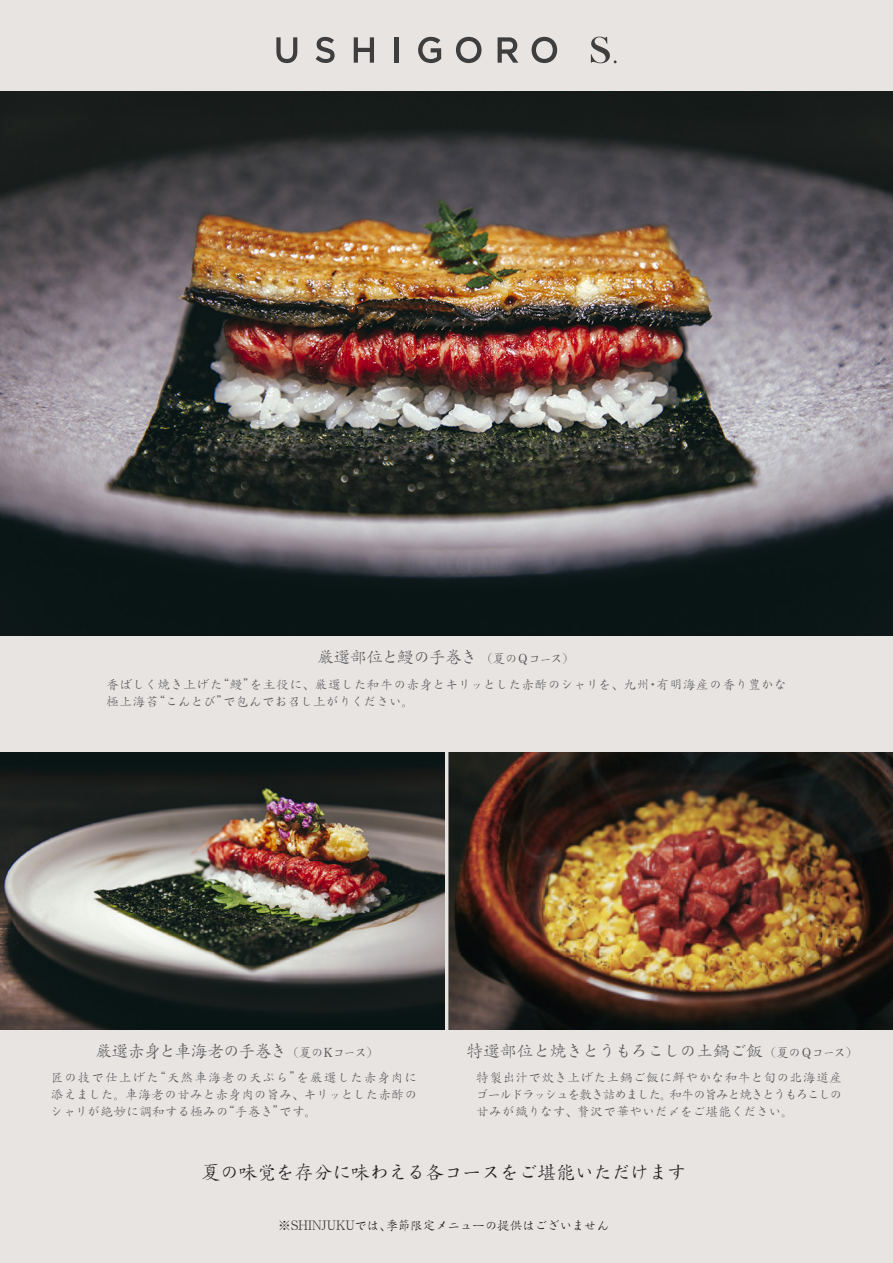
<style>
.page{position:relative;width:893px;height:1263px;background:#e8e4e2}
.page>*{position:absolute;margin:0;border:0;box-sizing:border-box;transform-origin:0 0}
.t1{font:300 19.2px "DFP Kai Sho CID";letter-spacing:-.025em;color:#231f20}
.t2{font:300 16.95px "DFP Kai Sho CID";letter-spacing:-.045em;color:#57585a}
.t3{font:300 16.95px "DFP Kai Sho CID";letter-spacing:-.065em;color:#57585a}
.t4{font:300 12.75px/17px "DFP Kai Sho CID";letter-spacing:.01em;color:#57585a}
.t5{font:300 12.75px/17px "DFP Kai Sho CID";letter-spacing:-.08em;color:#57585a}
.t6{font:300 12.75px "DFP Kai Sho CID";letter-spacing:-.02em;color:#231f20}
.s1{font-size:12.75px}
.s2{font-family:"Shinsei Kai CBSK1";font-weight:400;font-size:12.75px}
</style>
<div class="page">
<svg style="left:591px;top:37px;width:26px;height:26px"></svg>
<svg style="left:316px;top:36px;width:19px;height:27px"></svg>
<svg style="left:354px;top:37px;width:20px;height:26px"></svg>
<hr style="left:395px;top:37px;width:4px;height:26px;background:#3e3e3f">
<svg style="left:418px;top:36px;width:23px;height:27px"></svg>
<svg style="left:456px;top:37px;width:25px;height:26px"></svg>
<svg style="left:532px;top:37px;width:25px;height:26px"></svg>
<svg style="left:498px;top:37px;width:20px;height:26px"></svg>
<svg style="left:276px;top:37px;width:21px;height:26px"></svg>
<img style="left:0;top:753px;width:444px;height:276px">
<img style="left:0;top:91px;width:893px;height:545px">
<img style="left:449px;top:753px;width:444px;height:276px">
<h2 class="t3" style="left:317px;top:648px;width:225px">厳選部位と鰻の手巻き <span class="s1">（夏の</span><span class="s2">Q</span><span class="s1">コ</span></h2>
<p class="t4" style="left:106px;top:646px;width:682px;line-height:25.7px;text-indent:444px">ス）<br>香ばしく焼き上げた“鰻”を主役に、厳選した和牛の赤身とキリッとした赤酢のシャリを、九州・有明海産の香り豊かな</p>
<p class="t4" style="left:106px;top:693px;width:310px">極上海苔“こんとび”で包んでお召し上がりください。</p>
<h2 class="t2" style="left:95px;top:1041px;width:252px">厳選赤身と車海老の手巻き <span class="s1">（夏の</span><span class="s2">K</span><span class="s1">コ</span></h2>
<p class="t4" style="left:354px;top:1043px;width:26px">ス）</p>
<h2 class="t2" style="left:466px;top:1041px;width:359px">特選部位と焼きとうもろこしの土鍋ご飯 <span class="s1">（夏の</span><span class="s2">Q</span><span class="s1">コ</span></h2>
<p class="t4" style="left:833px;top:1043px;width:26px">ス）</p>
<p class="t4" style="left:51px;top:1069px;width:368px;text-align:justify">匠の技で仕上げた“天然車海老の天ぷら”を厳選した赤身肉に添えました。車海老の甘みと赤身肉の旨み、キリッとした赤酢のシャリが絶妙に調和する極みの“手巻き”です。</p>
<p class="t4" style="left:476px;top:1069px;width:368px">特製出汁で炊き上げた土鍋ご飯に鮮やかな和牛と旬の北海道産ゴ</p>
<p class="t5" style="left:476px;top:1086px;width:368px;text-indent:23px">ルドラッシュを敷き詰めました。和牛の旨みと焼きとうもろこしの甘みが織りなす、贅沢で華やいだ〆をご堪能ください。</p>
<h1 class="t1" style="left:201px;top:1162px;width:263px">夏の味覚を存分に味わえる各コ</h1>
<h1 class="t1" style="left:482px;top:1162px;width:206px">スをご堪能いただけます</h1>
<p class="t6" style="left:278px;top:1218px;width:332px">※SHINJUKUでは、季節限定メニューの提供はございません</p>
</div>
